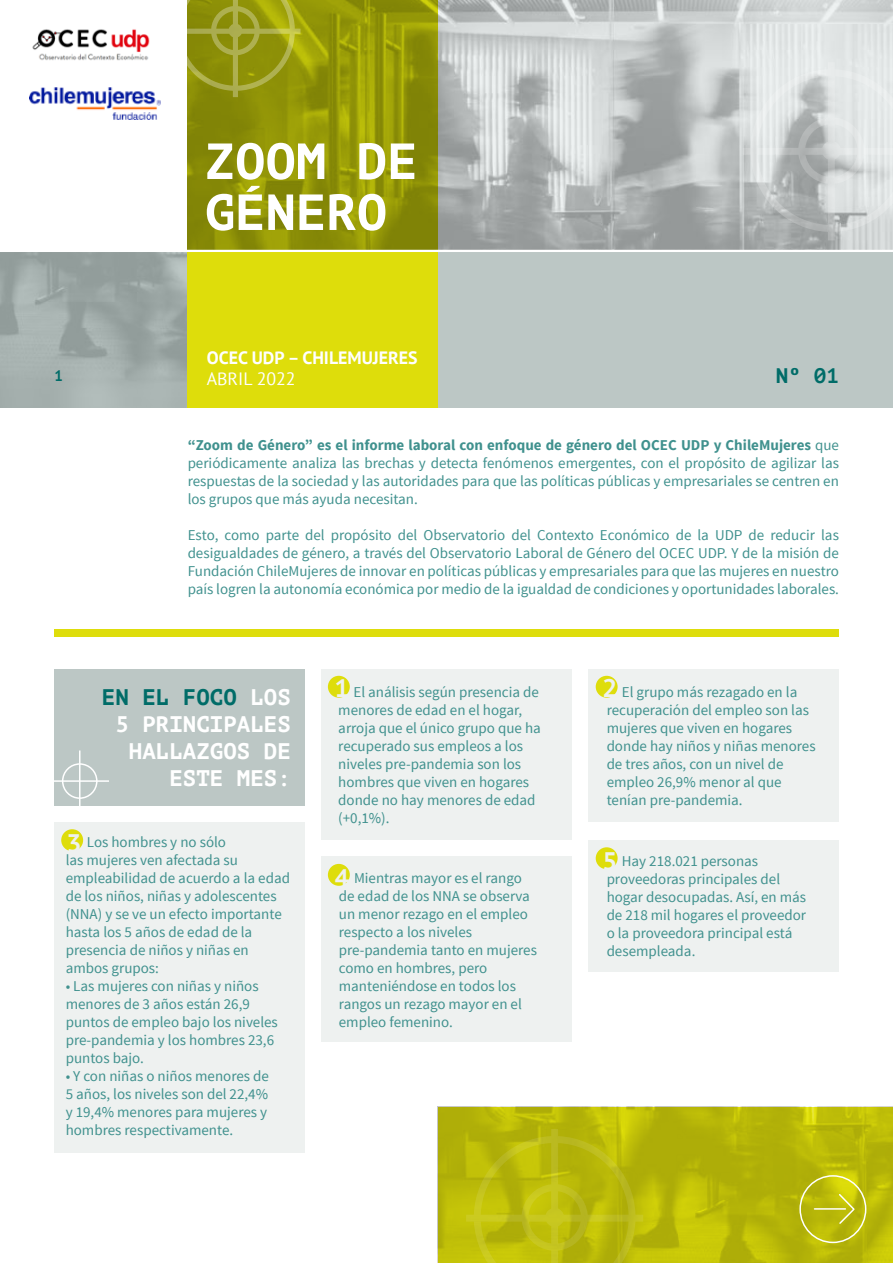
<style>
.page{position:relative;width:893px;height:1263px;background:#fff}
.page>*{position:absolute;margin:0;border:0;box-sizing:border-box;transform-origin:0 0}
.t1{font:700 50.7px/51px "PT Mono";color:#fff}
.t2{font:700 25.35px "PT Mono";color:#eef1f0}
.t3{font:700 22.5px/27px "PT Mono";color:#fff;text-align:right}
.t4{font:700 21px "PT Mono";color:#006c68}
.t5{font:700 17.85px "PT Sans";color:#fff}
.t6{font:17.85px "PT Sans";color:#fff}
.t7{font:15px/18px "Source Sans Pro";color:#40918e}
.t8{font:700 15px "PT Sans";color:#006c68}
.s1{font-weight:700}
.s2{color:#006c68}
</style>
<div class="page">
<svg style="left:438px;top:0;width:455px;height:250px;background:#bcc0c0"></svg>
<div style="left:589px;top:670px;width:250px;height:152px;background:#eef1f0"></div>
<div style="left:589px;top:840px;width:250px;height:132px;background:#eef1f0"></div>
<div style="left:321px;top:670px;width:251px;height:170px;background:#eef1f0"></div>
<div style="left:54px;top:670px;width:250px;height:136px;background:#bcc7c5"></div>
<div style="left:321px;top:856px;width:251px;height:186px;background:#eef1f0"></div>
<div style="left:54px;top:822px;width:250px;height:330px;background:#eef1f0"></div>
<div style="left:188px;top:252px;width:705px;height:156px;background:#bcc7c5"></div>
<svg style="left:0;top:252px;width:188px;height:156px;background:#a0aaa7"></svg>
<svg style="left:438px;top:1107px;width:455px;height:156px;background:#b9b809"></svg>
<img style="left:32px;top:29px;width:118px;height:32px">
<img style="left:29px;top:88px;width:132px;height:32px">
<svg style="left:188px;top:0;width:250px;height:250px;background:#909307"></svg>
<div style="left:188px;top:252px;width:250px;height:156px;background:#dedd0b"></div>
<div style="left:54px;top:629px;width:785px;height:8px;background:#dedd0b"></div>
<div style="left:61px;top:829px;width:22px;height:22px;background:#dedd0b;border-radius:50%"></div>
<div style="left:328px;top:864px;width:22px;height:22px;background:#dedd0b;border-radius:50%"></div>
<div style="left:596px;top:847px;width:22px;height:22px;background:#dedd0b;border-radius:50%"></div>
<div style="left:328px;top:676px;width:22px;height:22px;background:#dedd0b;border-radius:50%"></div>
<div style="left:596px;top:676px;width:22px;height:22px;background:#dedd0b;border-radius:50%"></div>
<hr style="left:79px;top:750px;width:2px;height:62px;background:#fff">
<hr style="left:48px;top:780px;width:61px;height:2px;background:#fff">
<div style="left:62px;top:763px;width:36px;height:36px;border:2px solid #fff;border-radius:50%"></div>
<div style="left:799px;top:1175px;width:67px;height:68px;border:2px solid #fff;border-radius:50%"></div>
<hr style="left:814px;top:1208px;width:31px;height:2px;background:#fff">
<svg style="left:837px;top:1192px;width:19px;height:33px"></svg>
<svg style="left:187px;top:0;width:114px;height:97px;background:#979a18"></svg>
<svg style="left:743px;top:62px;width:150px;height:178px;background:#cdd1d1"></svg>
<svg style="left:466px;top:1129px;width:177px;height:134px;background:#bbba0d"></svg>
<h1 class="t1" style="left:205px;top:135px;width:215px">ZOOM DE<br>GÉNERO</h1>
<p class="t5" style="left:207px;top:345px;width:212px">OCEC UDP – CHILEMUJERES</p>
<p class="t8" style="left:55px;top:366px;width:10px">1</p>
<p class="t6" style="left:207px;top:367px;width:90px">ABRIL 2022</p>
<h3 class="t4" style="left:776px;top:363px;width:64px">Nº 01</h3>
<p class="t7" style="left:188px;top:436px;width:653px;text-align:justify"><span class="s1">“Zoom de Género” es el informe laboral con enfoque de género del OCEC UDP y ChileMujeres</span> que periódicamente analiza las brechas y detecta fenómenos emergentes, con el propósito de agilizar las respuestas de la sociedad y las autoridades para que las políticas públicas y empresariales se centren en los grupos que más ayuda necesitan.</p>
<p class="t7" style="left:188px;top:526px;width:653px;text-align:justify">Esto, como parte del propósito del Observatorio del Contexto Económico de la UDP de reducir las desigualdades de género, a través del Observatorio Laboral de Género del OCEC UDP. Y de la misión de Fundación ChileMujeres de innovar en políticas públicas y empresariales para que las mujeres en nuestro país logren la autonomía económica por medio de la igualdad de condiciones y oportunidades laborales.</p>
<h3 class="t3" style="left:102px;top:684px;width:190px"><span class="s2">EN EL FOCO</span> LOS<br>5 PRINCIPALES<br>HALLAZGOS DE<br>ESTE MES:</h3>
<h2 class="t2" style="left:67px;top:828px;width:17px">3</h2>
<p class="t7" style="left:66px;top:833px;width:226px;text-indent:21px">Los hombres y no sólo<br>las mujeres ven afectada su empleabilidad de acuerdo a la edad de los niños, niñas y adolescentes (NNA) y se ve un efecto importante hasta los 5 años de edad de la presencia de niños y niñas en ambos grupos:</p>
<p class="t7" style="left:66px;top:977px;width:214px">• Las mujeres con niñas y niños menores de 3 años están 26,9 puntos de empleo bajo los niveles pre-pandemia y los hombres 23,6 puntos bajo.</p>
<p class="t7" style="left:66px;top:1067px;width:205px">• Y con niñas o niños menores de<br>5 años, los niveles son del 22,4% y 19,4% menores para mujeres y hombres respectivamente.</p>
<h2 class="t2" style="left:334px;top:673px;width:17px">1</h2>
<p class="t7" style="left:338px;top:683px;width:204px;text-indent:15px">El análisis según presencia de menores de edad en el hogar, arroja que el único grupo que ha recuperado sus empleos a los niveles pre-pandemia son los hombres que viven en hogares donde no hay menores de edad (+0,1%).</p>
<h2 class="t2" style="left:334px;top:863px;width:17px">4</h2>
<p class="t7" style="left:339px;top:869px;width:200px;text-indent:15px">Mientras mayor es el rango de edad de los NNA se observa un menor rezago en el empleo respecto a los niveles pre-pandemia tanto en mujeres como en hombres, pero manteniéndose en todos los rangos un rezago mayor en el empleo femenino.</p>
<h2 class="t2" style="left:602px;top:673px;width:17px">2</h2>
<p class="t7" style="left:607px;top:683px;width:210px;text-indent:15px">El grupo más rezagado en la recuperación del empleo son las mujeres que viven en hogares donde hay niños y niñas menores de tres años, con un nivel de empleo 26,9% menor al que tenían pre-pandemia.</p>
<h2 class="t2" style="left:602px;top:846px;width:17px">5</h2>
<p class="t7" style="left:607px;top:852px;width:201px;text-indent:15px">Hay 218.021 personas proveedoras principales del hogar desocupadas. Así, en más de 218 mil hogares el proveedor o la proveedora principal está desempleada.</p>
</div>
